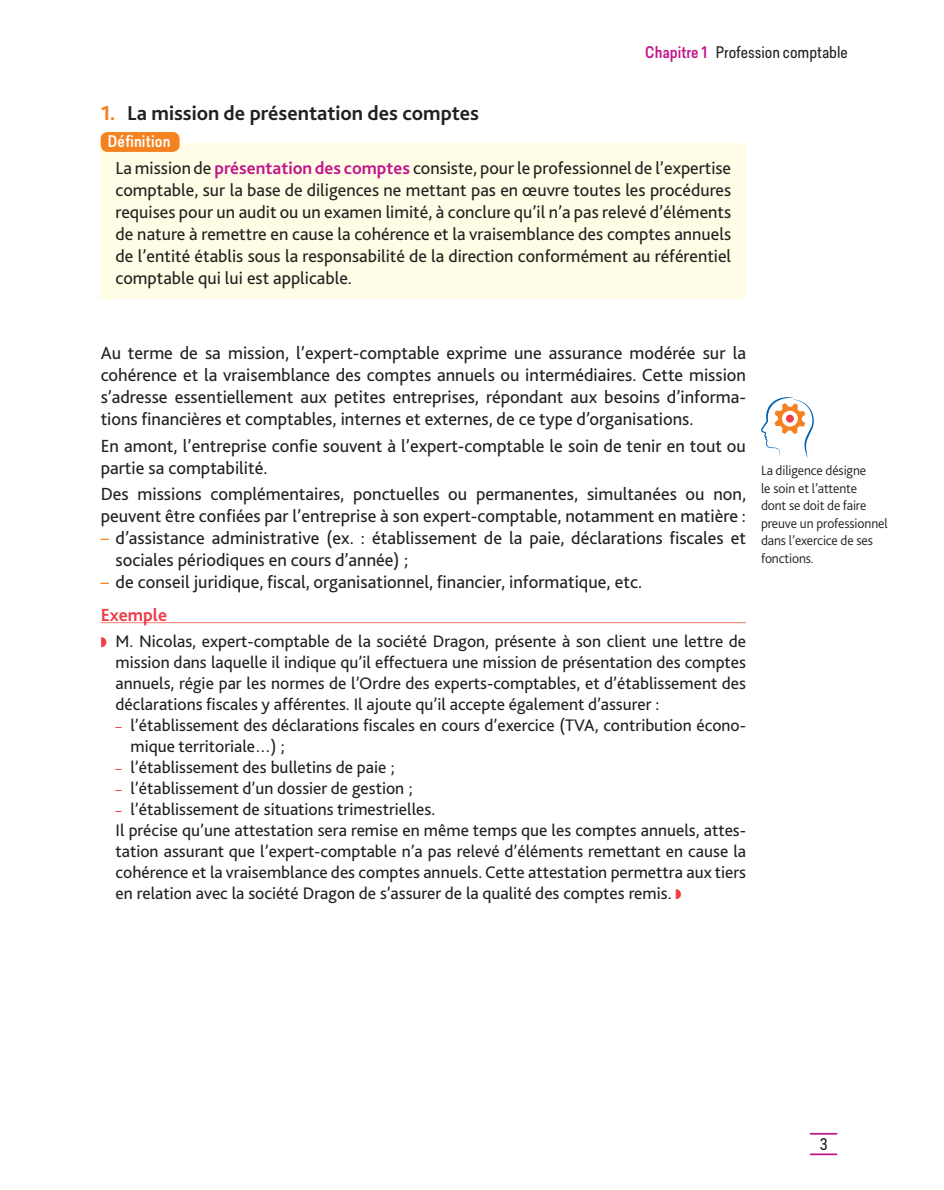
<style>
.page{position:relative;width:944px;height:1190px;background:#fff}
.page>*{position:absolute;margin:0;border:0;box-sizing:border-box;transform-origin:0 0}
.t1{font:700 21px "Bliss 2";color:#231f20}
.t2{font:18.38px/21.9px "Bliss 2";color:#231f20}
.t3{font:18.2px/21.9px "Bliss 2";color:#231f20;text-align:justify}
.t4{font:17.5px/21px "Bliss 2";color:#231f20}
.t5{font:15.75px "Predige Rounded";color:#231f20}
.t6{font:500 15.75px "Predige Rounded";letter-spacing:.015em;color:#fff}
.t7{font:300 14px/17.5px "Bliss 2";letter-spacing:-.01em;color:#231f20}
.s1{font-weight:500;color:#c2188d}
.s2{font-weight:800;color:#f58220}
.s3{font-weight:700;color:#c2188d}
.s4{color:#f58220}
.s5{font-weight:700;color:#ee3d49}
.s6{color:#ee3d49}
.s7{font-size:14px;color:#ee3d49}
</style>
<div class="page">
<hr style="left:809px;top:1153px;width:28px;height:2px;background:#c2188d">
<svg style="left:809px;top:1133px;width:28px;height:1px"></svg>
<div style="left:101px;top:143px;width:644px;height:155px;background:#fffde5"></div>
<hr style="left:101px;top:622px;width:644px;height:1px;background:#f37e71">
<div style="left:101px;top:132px;width:78px;height:20px;background:#f58220;border-radius:7px"></div>
<svg style="left:761px;top:397px;width:52px;height:60px"></svg>
<svg style="left:785px;top:415px;width:8px;height:8px"></svg>
<p class="t5" style="left:645px;top:41px;width:204px"><span class="s1">Chapitre 1</span> Profession comptable</p>
<p class="t1" style="left:101px;top:99px;width:380px"><span class="s2">1.</span> La mission de présentation des comptes</p>
<p class="t3" style="left:115px;top:157px;width:617px">La mission de <span class="s3">présentation des comptes</span> consiste, pour le professionnel de l’expertise comptable, sur la base de diligences ne mettant pas en œuvre toutes les procédures requises pour un audit ou un examen limité, à conclure qu’il n’a pas relevé d’éléments de nature à remettre en cause la cohérence et la vraisemblance des comptes annuels de l’entité établis sous la responsabilité de la direction conformément au référentiel comptable qui lui est applicable.</p>
<p class="t6" style="left:108px;top:130px;width:64px">Définition</p>
<p class="t2" style="left:101px;top:342px;width:646px;text-align:justify">Au terme de sa mission, l’expert-comptable exprime une assurance modérée sur la cohérence et la vraisemblance des comptes annuels ou intermédiaires. Cette mission s’adresse essentiellement aux petites entreprises, répondant aux besoins d’informa&shy;tions financières et comptables, internes et externes, de ce type d’organisations.</p>
<p class="t2" style="left:101px;top:434px;width:646px">En amont, l’entreprise confie souvent à l’expert-comptable le soin de tenir en tout ou partie sa comptabilité.</p>
<p class="t2" style="left:101px;top:483px;width:646px">Des missions complémentaires, ponctuelles ou permanentes, simultanées ou non, peuvent être confiées par l’entreprise à son expert-comptable, notamment en matière :</p>
<p class="t2" style="left:115px;top:526px;width:632px;text-indent:-15px"><span class="s4">–</span> d’assistance administrative (ex. : établissement de la paie, déclarations fiscales et sociales périodiques en cours d’année) ;</p>
<p class="t2" style="left:101px;top:565px;width:543px;line-height:32.9px"><span class="s4">–</span> de conseil juridique, fiscal, organisationnel, financier, informatique, etc.<br><span class="s5">Exemple</span></p>
<p class="t4" style="left:115px;top:630px;width:632px;text-align:justify;text-indent:-15px"><span class="s6">◗</span> M. Nicolas, expert-comptable de la société Dragon, présente à son client une lettre de mission dans laquelle il indique qu’il effectuera une mission de présentation des comptes annuels, régie par les normes de l’Ordre des experts-comptables, et d’établissement des déclarations fiscales y afférentes. Il ajoute qu’il accepte également d’assurer :</p>
<p class="t4" style="left:130px;top:714px;width:617px;text-indent:-15px"><span class="s7">–</span> l’établissement des déclarations fiscales en cours d’exercice (TVA, contribution écono&shy;mique territoriale…) ;</p>
<p class="t4" style="left:115px;top:756px;width:280px"><span class="s7">–</span> l’établissement des bulletins de paie ;</p>
<p class="t4" style="left:115px;top:777px;width:298px"><span class="s7">–</span> l’établissement d’un dossier de gestion ;</p>
<p class="t4" style="left:115px;top:798px;width:632px"><span class="s7">–</span> l’établissement de situations trimestrielles.<br>Il précise qu’une attestation sera remise en même temps que les comptes annuels, attes&shy;tation assurant que l’expert-comptable n’a pas relevé d’éléments remettant en cause la cohérence et la vraisemblance des comptes annuels. Cette attestation permettra aux tiers en relation avec la société Dragon de s’assurer de la qualité des comptes remis. <span class="s6">◗</span></p>
<p class="t7" style="left:760px;top:461px;width:128px">La diligence désigne<br>le soin et l’attente<br>dont se doit de faire preuve un professionnel dans l’exercice de ses fonctions.</p>
<p class="t5" style="left:819px;top:1133px;width:9px">3</p>
</div>
